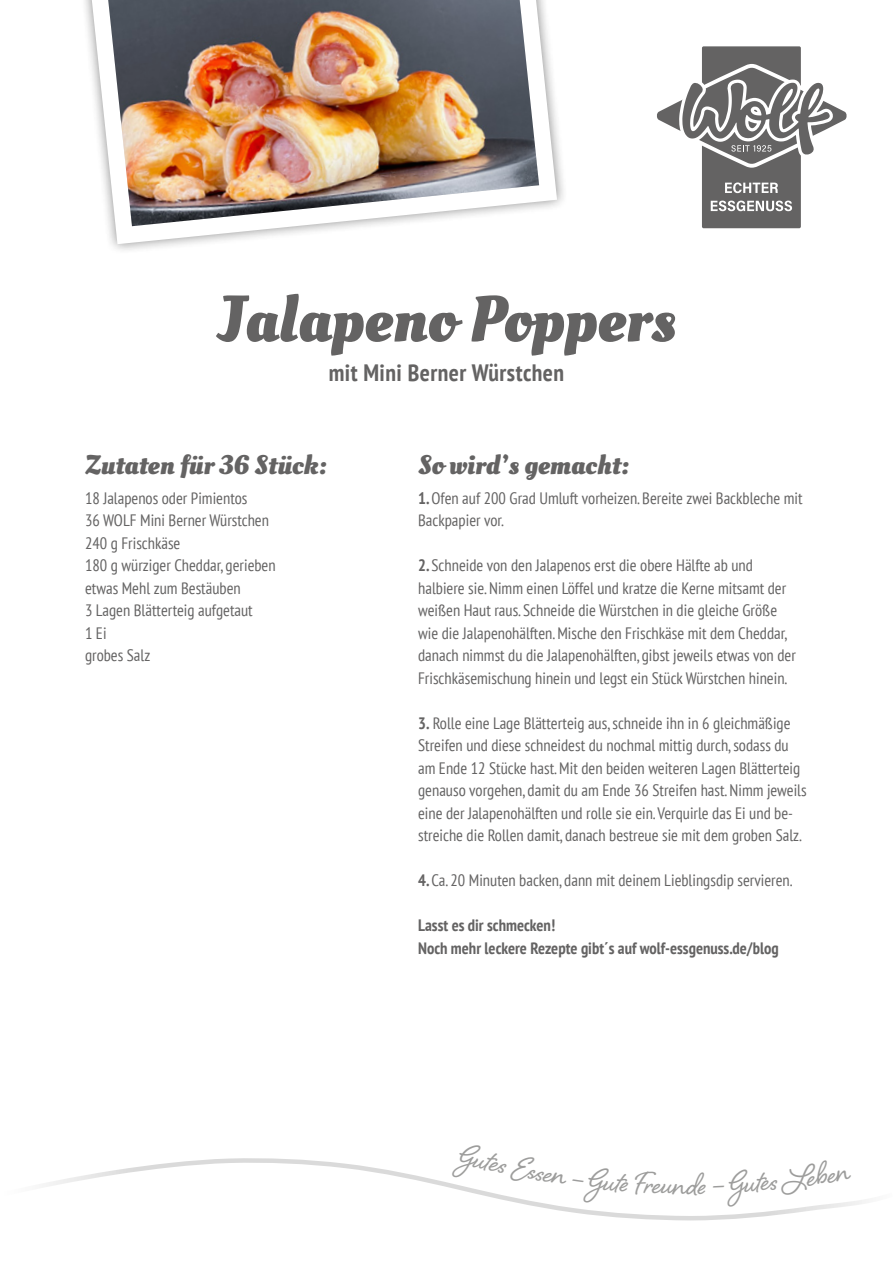
<style>
.page{position:relative;width:893px;height:1263px;background:#fff}
.page>*{position:absolute;margin:0;border:0;box-sizing:border-box;transform-origin:0 0}
.t1{font:700 64.5px "Oleo Script";color:#646363}
.t2{font:39px "Shelby";color:#9d9d9c}
.t3{font:700 27px "Oleo Script";color:#646363}
.t4{font:700 condensed 23.7px "PT Sans";letter-spacing:.02em;color:#646363}
.t5{font:condensed 16.5px/22.5px "PT Sans";color:#646363}
.t6{font:700 condensed 16.5px/22.5px "PT Sans";color:#646363}
.s1{font-weight:700}
</style>
<div class="page">
<div style="left:72px;top:0;width:496px;height:255px;background:#000;opacity:.46"></div>
<svg style="left:92px;top:0;width:465px;height:244px"></svg>
<img style="left:108px;top:0;width:431px;height:226px">
<svg style="left:46px;top:1158px;width:820px;height:63px"></svg>
<div style="left:702px;top:46px;width:99px;height:182px;background:#646363;border-radius:2px"></div>
<svg style="left:657px;top:64px;width:190px;height:104px"></svg>
<svg style="left:725px;top:182px;width:53px;height:11px"></svg>
<svg style="left:711px;top:201px;width:81px;height:10px"></svg>
<svg style="left:452px;top:1158px;width:176px;height:46px"></svg>
<svg style="left:634px;top:1171px;width:72px;height:25px"></svg>
<svg style="left:713px;top:1160px;width:138px;height:47px"></svg>
<h1 class="t1" style="left:217px;top:280px;width:460px">Jalapeno Poppers</h1>
<h3 class="t4" style="left:329px;top:357px;width:237px">mit Mini Berner Würstchen</h3>
<h3 class="t3" style="left:85px;top:448px;width:244px">Zutaten für 36 Stück:</h3>
<p class="t5" style="left:85px;top:486px;width:192px">18 Jalapenos oder Pimientos<br>36 WOLF Mini Berner Würstchen<br>240 g Frischkäse<br>180 g würziger Cheddar, gerieben etwas Mehl zum Bestäuben<br>3 Lagen Blätterteig aufgetaut<br>1 Ei<br>grobes Salz</p>
<h3 class="t3" style="left:418px;top:448px;width:213px">So wird’s gemacht:</h3>
<p class="t5" style="left:418px;top:486px;width:386px"><span class="s1">1.</span> Ofen auf 200 Grad Umluft vorheizen. Bereite zwei Backbleche mit<br>Backpapier vor.</p>
<p class="t5" style="left:418px;top:554px;width:379px"><span class="s1">2.</span> Schneide von den Jalapenos erst die obere Hälfte ab und halbiere sie. Nimm einen Löffel und kratze die Kerne mitsamt der weißen Haut raus. Schneide die Würstchen in die gleiche Größe wie die Jalapenohälften. Mische den Frischkäse mit dem Cheddar, danach nimmst du die Jalapenohälften, gibst jeweils etwas von der Frischkäsemischung hinein und legst ein Stück Würstchen hinein.</p>
<p class="t5" style="left:418px;top:711px;width:390px"><span class="s1">3.</span> Rolle eine Lage Blätterteig aus, schneide ihn in 6 gleichmäßige Streifen und diese schneidest du nochmal mittig durch, sodass du am Ende 12 Stücke hast. Mit den beiden weiteren Lagen Blätterteig genauso vorgehen, damit du am Ende 36 Streifen hast. Nimm jeweils eine der Jalapenohälften und rolle sie ein. Verquirle das Ei und be&shy;streiche die Rollen damit, danach bestreue sie mit dem groben Salz.</p>
<p class="t5" style="left:418px;top:869px;width:376px"><span class="s1">4.</span> Ca. 20 Minuten backen, dann mit deinem Lieblingsdip servieren.</p>
<p class="t6" style="left:418px;top:914px;width:362px">Lasst es dir schmecken!<br>Noch mehr leckere Rezepte gibt´s auf wolf-essgenuss.de/blog</p>
<h2 class="t2" style="left:652px;top:1157px;width:10px">e</h2>
</div>
